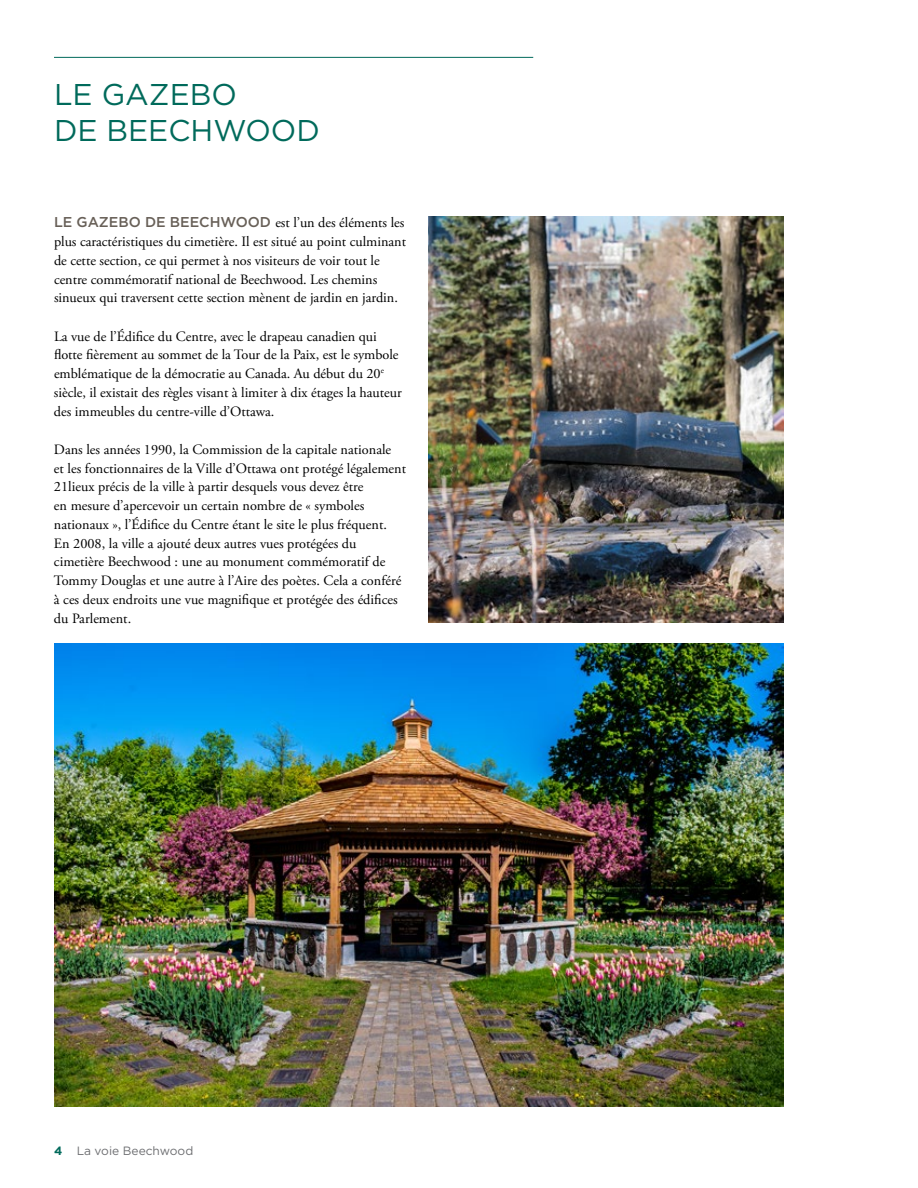
<style>
.page{position:relative;width:918px;height:1188px;background:#fff}
.page>*{position:absolute;margin:0;border:0;box-sizing:border-box;transform-origin:0 0}
.t1{font:30px/36px "Gotham";color:#006a5b}
.t2{font:14.25px/18.8px "Adobe Garamond Pro";color:#000}
.t3{font:12px "Gotham";color:#6d6e71}
.s1{font-family:"Gotham";font-weight:500;color:#686058}
.s2{font-weight:700;color:#006a5b}
</style>
<div class="page">
<hr style="left:54px;top:57px;width:479px;height:1px;background:#006a5b">
<img style="left:429px;top:216px;width:354px;height:407px">
<img style="left:54px;top:644px;width:729px;height:463px">
<h1 class="t1" style="left:54px;top:76px;width:267px">LE GAZEBO<br>DE BEECHWOOD</h1>
<p class="t2" style="left:54px;top:214px;width:354px"><span class="s1">LE GAZEBO DE BEECHWOOD</span> est l’un des éléments les plus caractéristiques du cimetière. Il est situé au point culminant de cette section, ce qui permet à nos visiteurs de voir tout le centre commémoratif national de Beechwood. Les chemins sinueux qui traversent cette section mènent de jardin en jardin.</p>
<p class="t2" style="left:54px;top:327px;width:349px">La vue de l’Édifice du Centre, avec le drapeau canadien qui flotte fièrement au sommet de la Tour de la Paix, est le symbole emblématique de la démocratie au Canada. Au début du 20<sup>e </sup>siècle, il existait des règles visant à limiter à dix étages la hauteur des immeubles du centre-ville d’Ottawa.</p>
<p class="t2" style="left:54px;top:441px;width:354px">Dans les années 1990, la Commission de la capitale nationale<br>et les fonctionnaires de la Ville d’Ottawa ont protégé légalement 21lieux précis de la ville à partir desquels vous devez être<br>en mesure d’apercevoir un certain nombre de « symboles nationaux », l’Édifice du Centre étant le site le plus fréquent.<br>En 2008, la ville a ajouté deux autres vues protégées du cimetière Beechwood : une au monument commémoratif de Tommy Douglas et une autre à l’Aire des poètes. Cela a conféré à ces deux endroits une vue magnifique et protégée des édifices du Parlement.</p>
<p class="t3" style="left:54px;top:1145px;width:141px"><span class="s2">4</span> La voie Beechwood</p>
</div>
